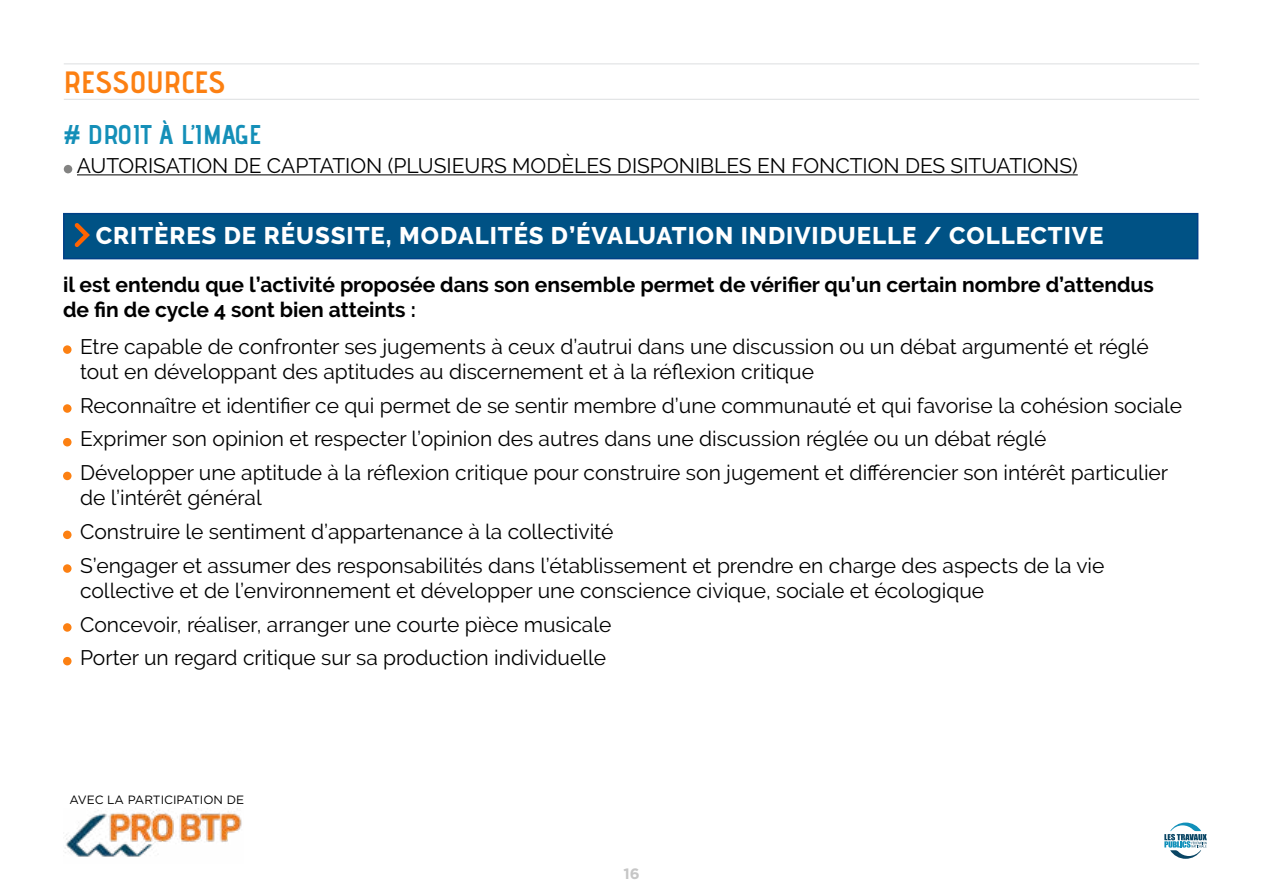
<style>
.page{position:relative;width:1263px;height:893px;background:#fff}
.page>*{position:absolute;margin:0;border:0;box-sizing:border-box;transform-origin:0 0}
.t1{font:700 30.6px "Advent Pro";color:#fc8012}
.t2{font:700 27px "Advent Pro";color:#148fb8}
.t3{font:800 24px "Raleway";letter-spacing:.04em;color:#fff}
.t4{font:21px/33.8px "Raleway";color:#000}
.t5{font:700 21px/25.2px "Raleway";color:#000}
.t6{font:700 15px "Gotham";color:#c6c6c6}
.t7{font:12px "Gotham";color:#000}
</style>
<div class="page">
<svg style="left:1164px;top:822px;width:43px;height:37px"></svg>
<hr style="left:64px;top:99px;width:1135px;height:1px;background:#dcdee0">
<hr style="left:64px;top:64px;width:1135px;height:1px;background:#dcdee0">
<hr style="left:77px;top:175px;width:1001px;height:1px;background:#000">
<div style="left:64px;top:165px;width:8px;height:8px;background:#838382;border-radius:50%"></div>
<div style="left:63px;top:345px;width:9px;height:9px;background:#fc8012;border-radius:50%"></div>
<div style="left:63px;top:404px;width:9px;height:9px;background:#fc8012;border-radius:50%"></div>
<div style="left:63px;top:438px;width:9px;height:8px;background:#fc8012;border-radius:50%"></div>
<div style="left:63px;top:472px;width:9px;height:8px;background:#fc8012;border-radius:50%"></div>
<div style="left:63px;top:531px;width:9px;height:8px;background:#fc8012;border-radius:50%"></div>
<div style="left:63px;top:564px;width:9px;height:9px;background:#fc8012;border-radius:50%"></div>
<div style="left:63px;top:623px;width:9px;height:9px;background:#fc8012;border-radius:50%"></div>
<div style="left:63px;top:657px;width:9px;height:8px;background:#fc8012;border-radius:50%"></div>
<div style="left:63px;top:213px;width:1135px;height:46px;background:#005285;border:2px solid #004087"></div>
<svg style="left:75px;top:223px;width:15px;height:24px"></svg>
<img style="left:65px;top:808px;width:177px;height:49px">
<h1 class="t1" style="left:64px;top:64px;width:164px">RESSOURCES</h1>
<p class="t2" style="left:64px;top:118px;width:199px"># DROIT À L’IMAGE</p>
<p class="t4" style="left:77px;top:149px;width:1002px">AUTORISATION DE CAPTATION (PLUSIEURS MODÈLES DISPONIBLES EN FONCTION DES SITUATIONS)</p>
<p class="t3" style="left:96px;top:222px;width:1009px">CRITÈRES DE RÉUSSITE, MODALITÉS D’ÉVALUATION INDIVIDUELLE / COLLECTIVE</p>
<p class="t5" style="left:63px;top:272px;width:1092px">il est entendu que l’activité proposée dans son ensemble permet de vérifier qu’un certain nombre d’attendus de fin de cycle 4 sont bien atteints :</p>
<p class="t4" style="left:80px;top:334px;width:1070px;line-height:25.2px">Etre capable de confronter ses jugements à ceux d’autrui dans une discussion ou un débat argumenté et réglé tout en développant des aptitudes au discernement et à la réflexion critique</p>
<p class="t4" style="left:80px;top:388px;width:1104px">Reconnaître et identifier ce qui permet de se sentir membre d’une communauté et qui favorise la cohésion sociale<br>Exprimer son opinion et respecter l’opinion des autres dans une discussion réglée ou un débat réglé<br>Développer une aptitude à la réflexion critique pour construire son jugement et différencier son intérêt particulier</p>
<p class="t4" style="left:80px;top:481px;width:1026px">de l’intérêt général<br>Construire le sentiment d’appartenance à la collectivité<br>S’engager et assumer des responsabilités dans l’établissement et prendre en charge des aspects de la vie</p>
<p class="t4" style="left:80px;top:574px;width:906px">collective et de l’environnement et développer une conscience civique, sociale et écologique<br>Concevoir, réaliser, arranger une courte pièce musicale<br>Porter un regard critique sur sa production individuelle</p>
<p class="t7" style="left:69px;top:792px;width:176px">AVEC LA PARTICIPATION DE</p>
<p class="t6" style="left:623px;top:864px;width:18px">16</p>
</div>
